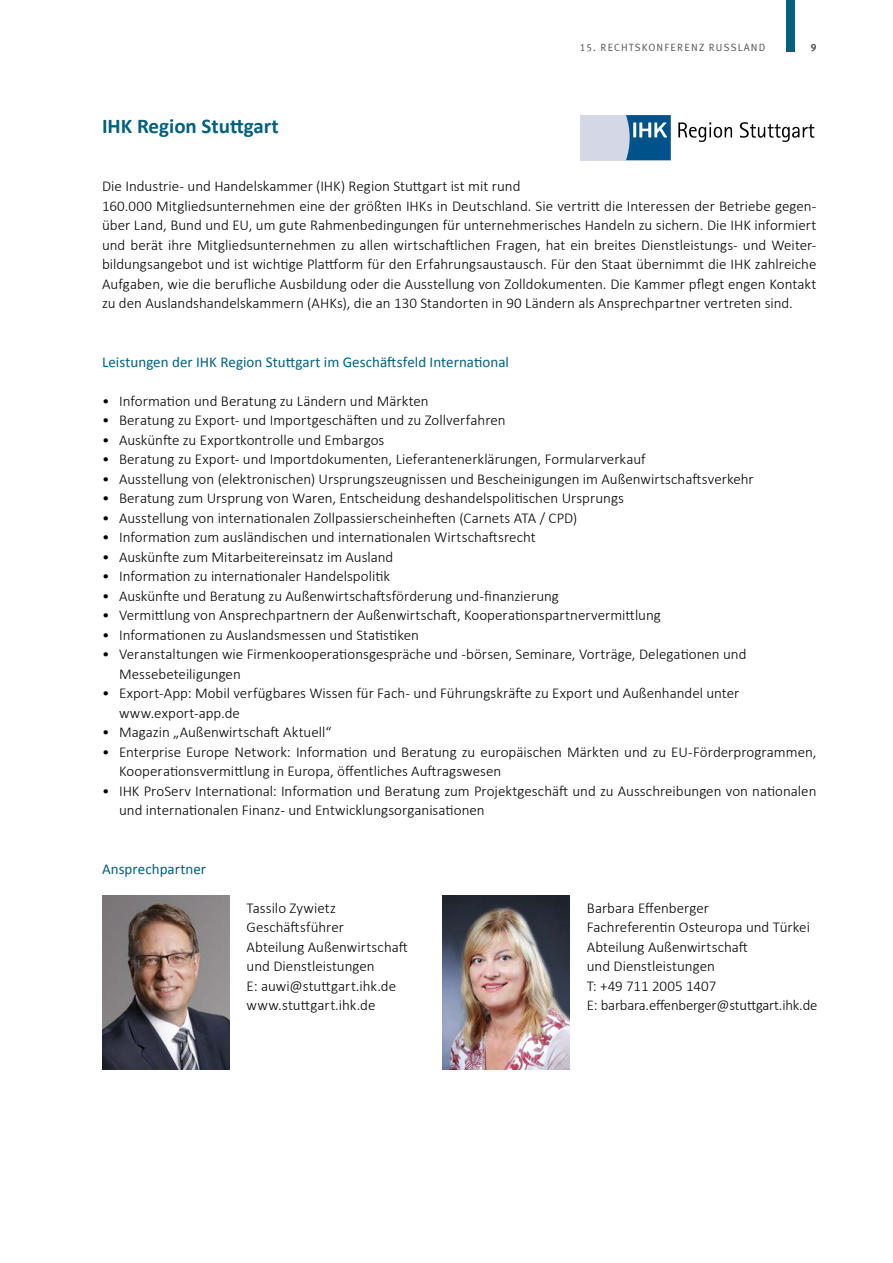
<style>
.page{position:relative;width:893px;height:1263px;background:#fff}
.page>*{position:absolute;margin:0;border:0;box-sizing:border-box;transform-origin:0 0}
.t1{font:700 21px "Calibri";color:#00607e}
.t2{font:300 15px/19.5px "Calibri";color:#000}
.t3{font:15px "Calibri";color:#00607e}
.t4{font:300 14.85px "Calibri";letter-spacing:-.01em;color:#000}
.t5{font:10.5px "Meta Plus Normal Caps";letter-spacing:.11em;color:#565655}
.t6{font:10.5px "Meta Plus Bold Caps";color:#565655}
</style>
<div class="page">
<div style="left:580px;top:115px;width:91px;height:45px;background:#d3d7e6"></div>
<svg style="left:626px;top:115px;width:45px;height:45px;background:#2c709e"></svg>
<svg style="left:678px;top:122px;width:54px;height:20px"></svg>
<svg style="left:740px;top:122px;width:74px;height:20px"></svg>
<div style="left:787px;top:0;width:8px;height:51px;background:#00607e"></div>
<img style="left:102px;top:895px;width:128px;height:174px">
<img style="left:442px;top:895px;width:128px;height:174px">
<h1 class="t1" style="left:102px;top:112px;width:178px">IHK Region Stuttgart</h1>
<p class="t5" style="left:580px;top:41px;width:187px">15. RECHTSKONFERENZ RUSSLAND</p>
<p class="t6" style="left:811px;top:41px;width:7px">9</p>
<p class="t2" style="left:102px;top:176px;width:716px">Die Industrie- und Handelskammer (IHK) Region Stuttgart ist mit rund<br>160.000 Mitgliedsunternehmen eine der größten IHKs in Deutschland. Sie vertritt die Interessen der Betriebe gegen&shy;über Land, Bund und EU, um gute Rahmenbedingungen für unternehmerisches Handeln zu sichern. Die IHK informiert und berät ihre Mitgliedsunternehmen zu allen wirtschaftlichen Fragen, hat ein breites Dienstleistungs- und Weiter&shy;bildungsangebot und ist wichtige Plattform für den Erfahrungsaustausch. Für den Staat übernimmt die IHK zahlreiche Aufgaben, wie die berufliche Ausbildung oder die Ausstellung von Zolldokumenten. Die Kammer pflegt engen Kontakt zu den Auslandshandelskammern (AHKs), die an 130 Standorten in 90 Ländern als Ansprechpartner vertreten sind.</p>
<p class="t3" style="left:102px;top:352px;width:408px">Leistungen der IHK Region Stuttgart im Geschäftsfeld International</p>
<p class="t2" style="left:102px;top:390px;width:328px">• Information und Beratung zu Ländern und Märkten</p>
<p class="t2" style="left:102px;top:410px;width:405px">• Beratung zu Export- und Importgeschäften und zu Zollverfahren</p>
<p class="t2" style="left:102px;top:429px;width:284px">• Auskünfte zu Exportkontrolle und Embargos</p>
<p class="t2" style="left:102px;top:449px;width:545px">• Beratung zu Export- und Importdokumenten, Lieferantenerklärungen, Formularverkauf</p>
<p class="t2" style="left:102px;top:468px;width:653px">• Ausstellung von (elektronischen) Ursprungszeugnissen und Bescheinigungen im Außenwirtschaftsverkehr</p>
<p class="t2" style="left:102px;top:488px;width:523px">• Beratung zum Ursprung von Waren, Entscheidung deshandelspolitischen Ursprungs</p>
<p class="t2" style="left:102px;top:507px;width:477px">• Ausstellung von internationalen Zollpassierscheinheften (Carnets ATA / CPD)</p>
<p class="t2" style="left:102px;top:527px;width:435px">• Information zum ausländischen und internationalen Wirtschaftsrecht</p>
<p class="t2" style="left:102px;top:546px;width:293px">• Auskünfte zum Mitarbeitereinsatz im Ausland</p>
<p class="t2" style="left:102px;top:566px;width:290px">• Information zu internationaler Handelspolitik</p>
<p class="t2" style="left:102px;top:585px;width:458px">• Auskünfte und Beratung zu Außenwirtschaftsförderung und-finanzierung</p>
<p class="t2" style="left:102px;top:605px;width:560px">• Vermittlung von Ansprechpartnern der Außenwirtschaft, Kooperationspartnervermittlung</p>
<p class="t2" style="left:102px;top:624px;width:319px">• Informationen zu Auslandsmessen und Statistiken</p>
<p class="t2" style="left:119px;top:644px;width:629px;text-indent:-17px">• Veranstaltungen wie Firmenkooperationsgespräche und -börsen, Seminare, Vorträge, Delegationen und<br>Messebeteiligungen</p>
<p class="t2" style="left:119px;top:683px;width:622px;text-indent:-17px">• Export-App: Mobil verfügbares Wissen für Fach- und Führungskräfte zu Export und Außenhandel unter www.export-app.de</p>
<p class="t2" style="left:102px;top:722px;width:231px">• Magazin „Außenwirtschaft Aktuell“</p>
<p class="t2" style="left:119px;top:741px;width:699px;text-indent:-17px">• Enterprise Europe Network: Information und Beratung zu europäischen Märkten und zu EU-Förderprogrammen,<br>Kooperationsvermittlung in Europa, öffentliches Auftragswesen</p>
<p class="t2" style="left:119px;top:780px;width:699px;text-indent:-17px">• IHK ProServ International: Information und Beratung zum Projektgeschäft und zu Ausschreibungen von nationalen und internationalen Finanz- und Entwicklungsorganisationen</p>
<p class="t3" style="left:102px;top:859px;width:106px">Ansprechpartner</p>
<p class="t2" style="left:247px;top:897px;width:163px">Tassilo Zywietz<br>Geschäftsführer<br>Abteilung Außenwirtschaft und Dienstleistungen<br>E: auwi@stuttgart.ihk.de www.stuttgart.ihk.de</p>
<p class="t2" style="left:587px;top:897px;width:225px">Barbara Effenberger<br>Fachreferentin Osteuropa und Türkei<br>Abteilung Außenwirtschaft<br>und Dienstleistungen<br>T: +49 711 2005 1407</p>
<p class="t4" style="left:587px;top:996px;width:232px">E: barbara.effenberger@stuttgart.ihk.de</p>
</div>
